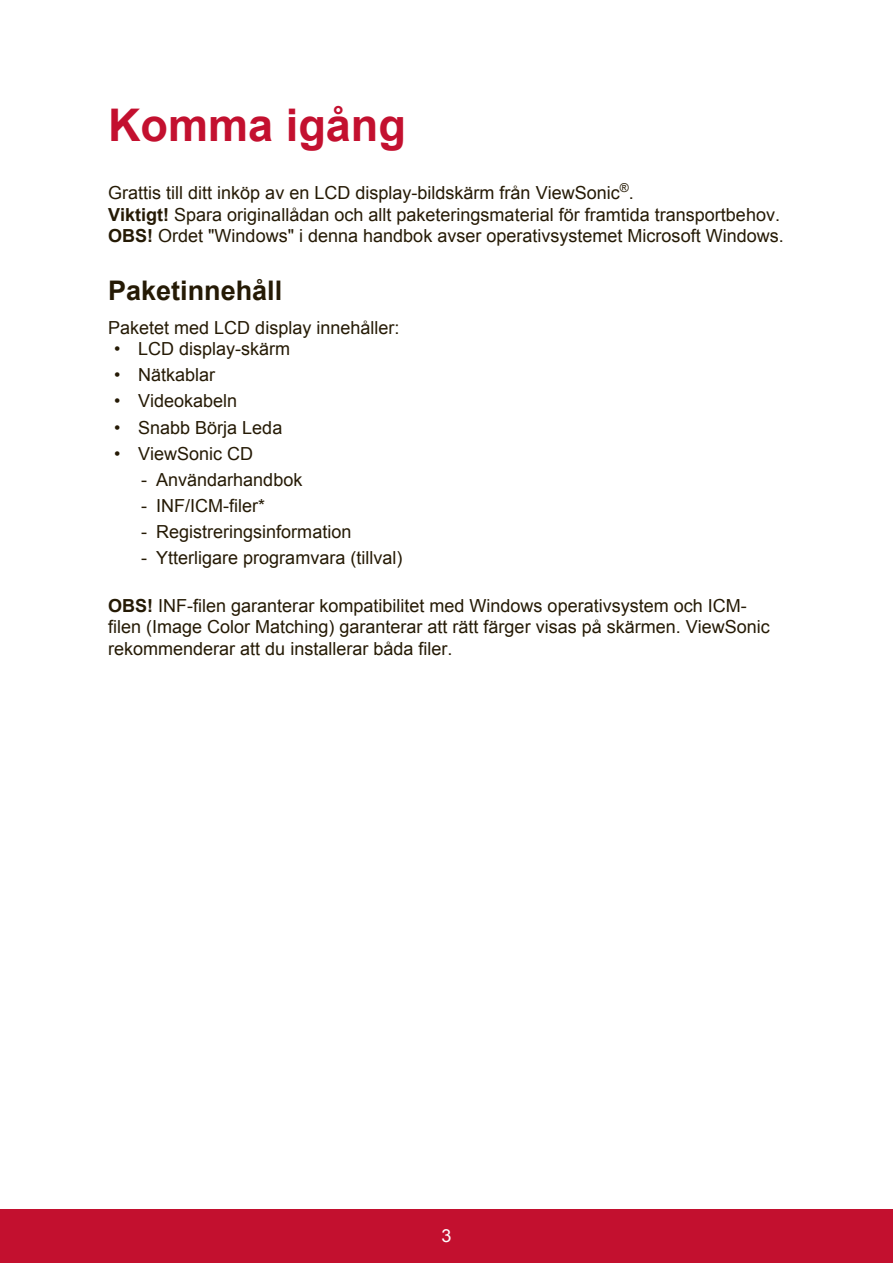
<style>
.page{position:relative;width:893px;height:1263px;background:#fff}
.page>*{position:absolute;margin:0;border:0;box-sizing:border-box;transform-origin:0 0}
.t1{font:700 45px "Arial";color:#c3102f}
.t2{font:700 27px "Arial";color:#251a05}
.t3{font:18px/21.6px "Arial";color:#251a05}
.t4{font:18px "Arial";color:#fff}
.s1{font-weight:700}
</style>
<div class="page">
<div style="left:0;top:1210px;width:892px;height:53px;background:#c3102f"></div>
<h1 class="t1" style="left:108px;top:95px;width:299px">Komma igång</h1>
<p class="t3" style="left:108px;top:182px;width:677px">Grattis till ditt inköp av en LCD display-bildskärm från ViewSonic<sup>®</sup>.<br><span class="s1">Viktigt!</span> Spara originallådan och allt paketeringsmaterial för framtida transportbehov.<br><span class="s1">OBS!</span> Ordet "Windows" i denna handbok avser operativsystemet Microsoft Windows.</p>
<h2 class="t2" style="left:108px;top:272px;width:176px">Paketinnehåll</h2>
<p class="t3" style="left:108px;top:317px;width:293px">Paketet med LCD display innehåller:</p>
<p class="t3" style="left:114px;top:338px;width:178px">• LCD display-skärm</p>
<p class="t3" style="left:114px;top:364px;width:103px">• Nätkablar</p>
<p class="t3" style="left:114px;top:390px;width:125px">• Videokabeln</p>
<p class="t3" style="left:114px;top:416px;width:170px">• Snabb Börja Leda</p>
<p class="t3" style="left:114px;top:443px;width:141px">• ViewSonic CD</p>
<p class="t3" style="left:141px;top:469px;width:163px">- Användarhandbok</p>
<p class="t3" style="left:141px;top:495px;width:125px">- INF/ICM-filer*</p>
<p class="t3" style="left:141px;top:521px;width:212px">- Registreringsinformation</p>
<p class="t3" style="left:141px;top:547px;width:263px">- Ytterligare programvara (tillval)</p>
<p class="t3" style="left:108px;top:595px;width:663px"><span class="s1">OBS!</span> INF-filen garanterar kompatibilitet med Windows operativsystem och ICM&shy;filen (Image Color Matching) garanterar att rätt färger visas på skärmen. ViewSonic rekommenderar att du installerar båda filer.</p>
<p class="t4" style="left:441px;top:1223px;width:12px">3</p>
</div>
